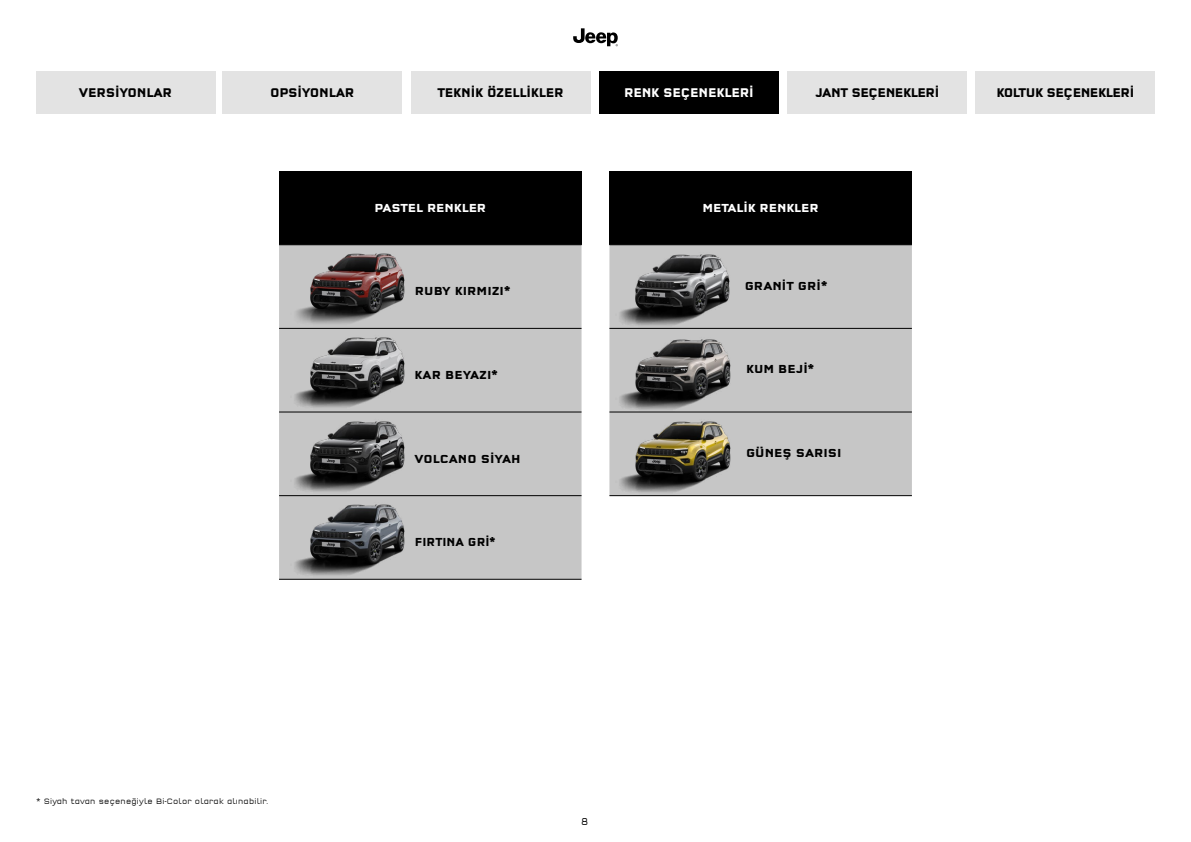
<style>
.page{position:relative;width:1191px;height:842px;background:#fff}
.page>*{position:absolute;margin:0;border:0;box-sizing:border-box;transform-origin:0 0}
.t1{font:700 13px "Q Type Offc Cond TR";letter-spacing:-.02em;color:#000;scale:.95 1}
.t2{font:700 13px "Q Type Offc Cond TR";letter-spacing:-.04em;color:#000;scale:.95 1}
.t3{font:700 13px "Q Type Offc Cond TR";letter-spacing:-.02em;color:#fff;scale:.95 1}
.t4{font:700 12px "Q Type Offc Cond TR";color:#000}
.t5{font:700 12px "Q Type Offc Cond TR";letter-spacing:-.01em;color:#fff}
.t6{font:700 12px "Q Type Offc Cond TR";color:#000;scale:.94 1}
.t7{font:300 condensed 10.4px "Q Type Offc";color:#000}
.t8{font:8px "Q Type Offc Cond Light TR";letter-spacing:.03em;color:#000}
</style>
<div class="page">
<svg style="left:573px;top:28px;width:45px;height:18px"></svg>
<div style="left:36px;top:71px;width:179px;height:42px;background:#e3e3e3"></div>
<div style="left:223px;top:71px;width:179px;height:42px;background:#e3e3e3"></div>
<div style="left:411px;top:71px;width:179px;height:42px;background:#e3e3e3"></div>
<div style="left:599px;top:71px;width:179px;height:42px;background:#000"></div>
<div style="left:787px;top:71px;width:179px;height:42px;background:#e3e3e3"></div>
<div style="left:976px;top:71px;width:179px;height:42px;background:#e3e3e3"></div>
<div style="left:279px;top:171px;width:302px;height:74px;background:#000"></div>
<div style="left:279px;top:245px;width:302px;height:334px;background:#c6c6c6"></div>
<hr style="left:279px;top:328px;width:302px;height:1px;background:#000">
<hr style="left:279px;top:412px;width:302px;height:1px;background:#000">
<hr style="left:279px;top:495px;width:302px;height:1px;background:#000">
<hr style="left:279px;top:579px;width:302px;height:1px;background:#000">
<img style="left:279px;top:247px;width:132px;height:79px">
<img style="left:279px;top:330px;width:132px;height:80px">
<img style="left:279px;top:414px;width:132px;height:79px">
<img style="left:279px;top:498px;width:132px;height:79px">
<div style="left:609px;top:171px;width:303px;height:74px;background:#000"></div>
<div style="left:609px;top:245px;width:303px;height:250px;background:#c6c6c6"></div>
<hr style="left:609px;top:328px;width:303px;height:1px;background:#000">
<hr style="left:609px;top:412px;width:303px;height:1px;background:#000">
<hr style="left:609px;top:495px;width:303px;height:1px;background:#000">
<img style="left:609px;top:248px;width:127px;height:79px">
<img style="left:609px;top:332px;width:128px;height:79px">
<img style="left:609px;top:415px;width:128px;height:79px">
<p class="t1" style="left:79px;top:85px;width:100px">VERSİYONLAR</p>
<p class="t1" style="left:270px;top:85px;width:90px">OPSİYONLAR</p>
<p class="t1" style="left:437px;top:85px;width:134px">TEKNİK ÖZELLİKLER</p>
<p class="t3" style="left:624px;top:85px;width:138px">RENK SEÇENEKLERİ</p>
<p class="t2" style="left:815px;top:85px;width:132px">JANT SEÇENEKLERİ</p>
<p class="t2" style="left:996px;top:85px;width:147px">KOLTUK SEÇENEKLERİ</p>
<p class="t8" style="left:36px;top:796px;width:234px">* Siyah tavan seçeneğiyle Bi-Color olarak alınabilir.</p>
<p class="t5" style="left:374px;top:201px;width:113px">PASTEL RENKLER</p>
<p class="t4" style="left:415px;top:284px;width:97px">RUBY KIRMIZI*</p>
<p class="t4" style="left:414px;top:368px;width:85px">KAR BEYAZI*</p>
<p class="t4" style="left:414px;top:451px;width:108px">VOLCANO SİYAH</p>
<p class="t6" style="left:415px;top:535px;width:87px">FIRTINA GRİ*</p>
<p class="t7" style="left:581px;top:815px;width:9px">8</p>
<p class="t5" style="left:702px;top:201px;width:118px">METALİK RENKLER</p>
<p class="t4" style="left:744px;top:279px;width:84px">GRANİT GRİ*</p>
<p class="t4" style="left:746px;top:362px;width:70px">KUM BEJİ*</p>
<p class="t4" style="left:746px;top:445px;width:97px">GÜNEŞ SARISI</p>
</div>
